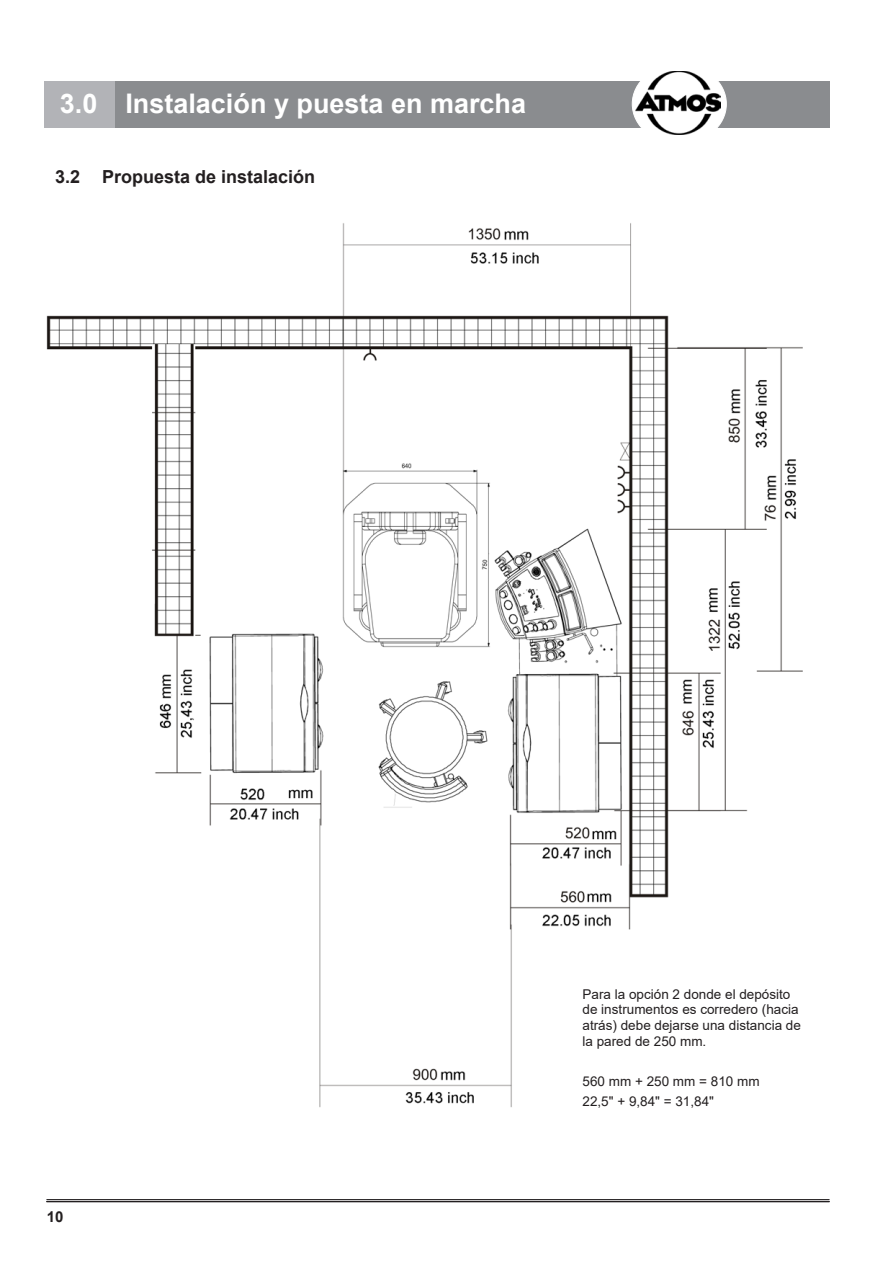
<style>
.page{position:relative;width:893px;height:1263px;background:#fff}
.page>*{position:absolute;margin:0;border:0;box-sizing:border-box;transform-origin:0 0}
.t1{font:700 27px "Arial";color:#fff}
.t2{font:700 18px "Arial";color:#231f20}
.t3{font:700 15px "Arial";color:#231f20}
.t4{font:13.5px/15.8px "Arial";color:#231f20}
</style>
<div class="page">
<hr style="left:47px;top:1199px;width:782px;height:1px;background:#231f20">
<hr style="left:47px;top:1201px;width:782px;height:1px;background:#231f20">
<div style="left:115px;top:81px;width:714px;height:47px;background:#8a8c8f"></div>
<div style="left:45px;top:81px;width:70px;height:47px;background:#b2b3b7"></div>
<div style="left:632px;top:64px;width:94px;height:80px;background:#fff;border-radius:50%"></div>
<img style="left:635px;top:71px;width:85px;height:64px">
<img style="left:46px;top:223px;width:757px;height:885px">
<h1 class="t1" style="left:60px;top:85px;width:468px">3.0 Instalación y puesta en marcha</h1>
<h2 class="t2" style="left:55px;top:164px;width:261px">3.2 Propuesta de instalación</h2>
<p class="t3" style="left:47px;top:1206px;width:18px">10</p>
<p class="t4" style="left:583px;top:986px;width:220px">Para la opción 2 donde el depósito de instrumentos es corredero (hacia atrás) debe dejarse una distancia de la pared de 250 mm.</p>
<p class="t4" style="left:583px;top:1071px;width:179px;line-height:20px">560 mm + 250 mm = 810 mm<br>22,5" + 9,84" = 31,84"</p>
</div>
